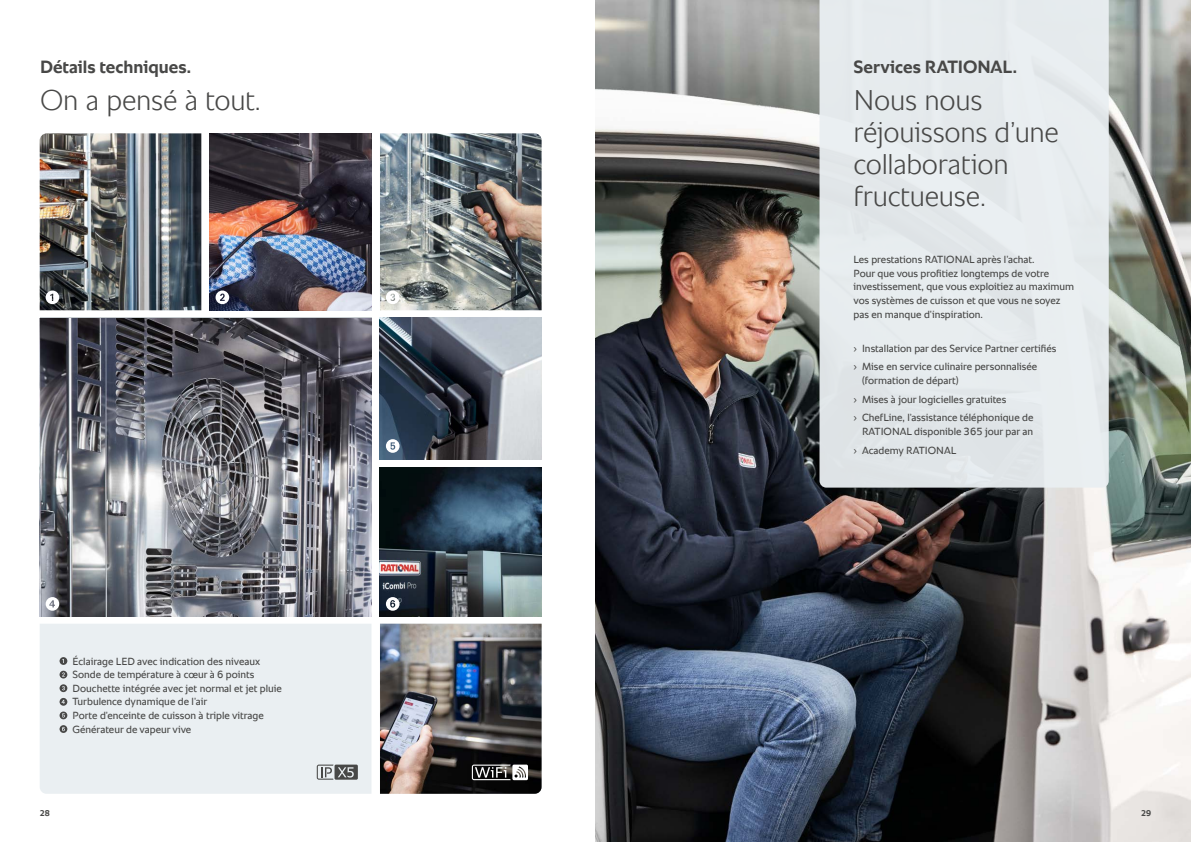
<style>
.page{position:relative;width:1191px;height:842px;background:#fff}
.page>*{position:absolute;margin:0;border:0;box-sizing:border-box;transform-origin:0 0}
.t1{font:300 29px/32px "RATIONAL Sans TT";letter-spacing:-.01em;color:#484847}
.t2{font:700 18px "RATIONAL Sans TT";color:#484847}
.t3{font:10.5px/13.6px "RATIONAL Sans TT";color:#484847}
.t4{font:700 8.5px "RATIONAL Sans TT";color:#484847}
</style>
<div class="page">
<img style="left:595px;top:0;width:596px;height:842px">
<div style="left:819px;top:0;width:289px;height:488px;background:#e6ebed"></div>
<img style="left:40px;top:133px;width:161px;height:177px">
<img style="left:210px;top:133px;width:161px;height:177px">
<img style="left:380px;top:133px;width:161px;height:177px">
<img style="left:40px;top:318px;width:332px;height:299px">
<img style="left:380px;top:467px;width:161px;height:149px">
<img style="left:380px;top:317px;width:161px;height:142px">
<svg style="left:46px;top:290px;width:13px;height:14px"></svg>
<svg style="left:215px;top:290px;width:14px;height:14px"></svg>
<svg style="left:386px;top:439px;width:13px;height:14px"></svg>
<svg style="left:386px;top:597px;width:13px;height:14px"></svg>
<svg style="left:386px;top:290px;width:13px;height:14px"></svg>
<div style="left:40px;top:624px;width:331px;height:170px;background:#eaeff2"></div>
<img style="left:380px;top:624px;width:161px;height:170px">
<svg style="left:317px;top:765px;width:41px;height:15px"></svg>
<svg style="left:60px;top:657px;width:7px;height:8px"></svg>
<svg style="left:60px;top:671px;width:7px;height:7px"></svg>
<svg style="left:60px;top:684px;width:7px;height:8px"></svg>
<svg style="left:60px;top:698px;width:7px;height:21px"></svg>
<svg style="left:60px;top:725px;width:7px;height:8px"></svg>
<svg style="left:46px;top:597px;width:13px;height:14px"></svg>
<h2 class="t2" style="left:40px;top:53px;width:152px">Détails techniques.</h2>
<h1 class="t1" style="left:40px;top:84px;width:222px">On a pensé à tout.</h1>
<p class="t3" style="left:72px;top:654px;width:211px">Éclairage LED avec indication des niveaux Sonde de température à cœur à 6 points Douchette intégrée avec jet normal et jet pluie Turbulence dynamique de l’air<br>Porte d’enceinte de cuisson à triple vitrage Générateur de vapeur vive</p>
<h2 class="t2" style="left:853px;top:53px;width:165px">Services RATIONAL.</h2>
<h1 class="t1" style="left:853px;top:84px;width:207px">Nous nous réjouissons d’une collaboration fructueuse.</h1>
<p class="t3" style="left:853px;top:253px;width:222px">Les prestations RATIONAL après l’achat.<br>Pour que vous profitiez longtemps de votre investissement, que vous exploitiez au maximum vos systèmes de cuisson et que vous ne soyez pas en manque d’inspiration.</p>
<p class="t3" style="left:853px;top:339px;width:204px;line-height:18.7px">› Installation par des Service Partner certifiés › Mise en service culinaire personnalisée</p>
<p class="t3" style="left:853px;top:371px;width:181px;line-height:18.7px;text-indent:9px">(formation de départ)<br>› Mises à jour logicielles gratuites<br>› ChefLine, l’assistance téléphonique de</p>
<p class="t3" style="left:853px;top:422px;width:181px;line-height:18.7px;text-indent:9px">RATIONAL disponible 365 jour par an › Academy RATIONAL</p>
<p class="t4" style="left:40px;top:807px;width:12px">28</p>
<p class="t4" style="left:1141px;top:807px;width:12px">29</p>
</div>
